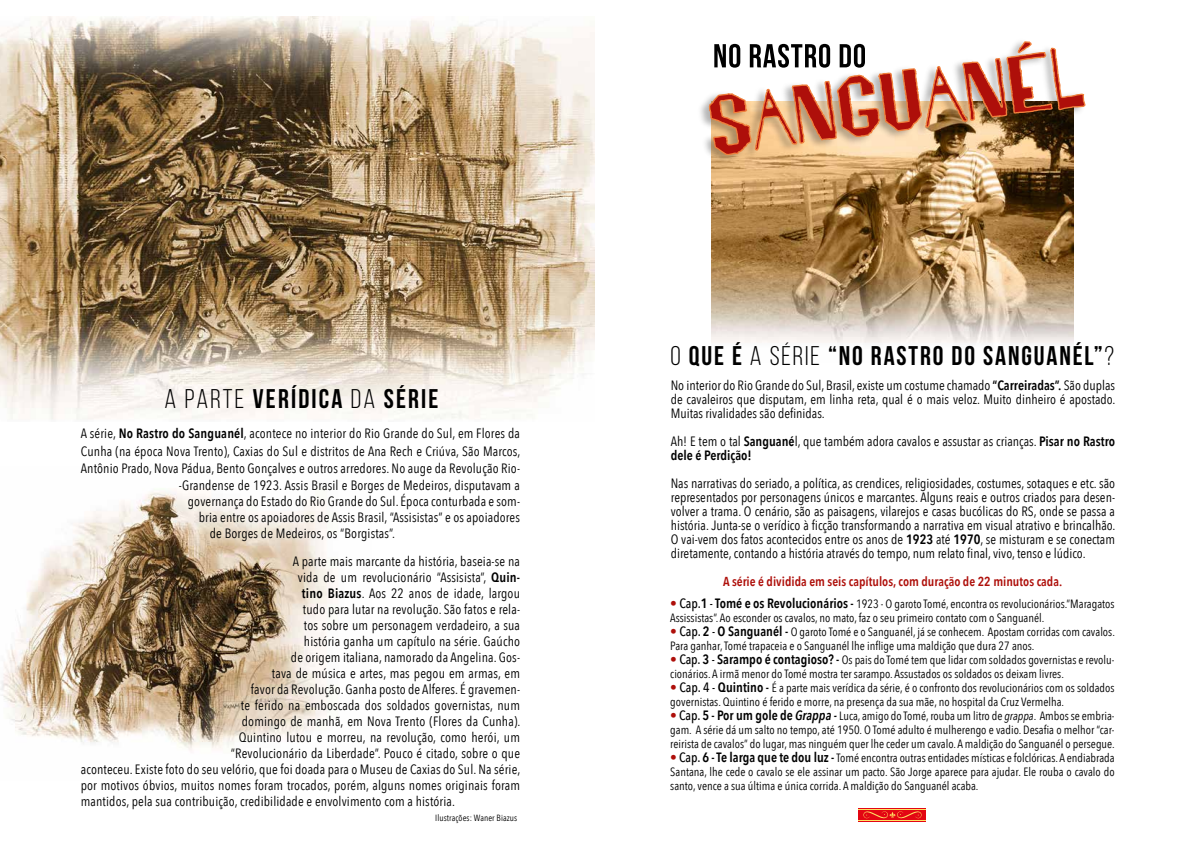
<style>
.page{position:relative;width:1193px;height:852px;background:#fff}
.page>*{position:absolute;margin:0;border:0;box-sizing:border-box;transform-origin:0 0}
.t1{font:700 27px "Bebas Neue";letter-spacing:.07em;color:#000}
.t2{font:13.5px/14px "Avenir Next Condensed";letter-spacing:.01em;color:#000;text-align:justify}
.t3{font:600 13px "Avenir Next Condensed";color:#ae0f0a}
.t4{font:12px/14px "Avenir Next Condensed";color:#000}
.t5{font:9px "Avenir Next Condensed";letter-spacing:.01em;color:#000}
.s1{font-weight:400}
.s2{font-weight:600}
.s3{font-weight:500;font-size:13.5px;color:#ae0f0a}
.s4{font-weight:500;font-size:13.5px}
.s5{font-weight:600;font-size:13.5px}
.s6{font-weight:600;font-style:italic;font-size:13.5px}
.s7{font-style:italic}
</style>
<div class="page">
<img style="left:711px;top:167px;width:362px;height:177px">
<img style="left:0;top:17px;width:594px;height:403px">
<img style="left:700px;top:100px;width:374px;height:67px">
<svg style="left:707px;top:41px;width:379px;height:117px"></svg>
<img style="left:0;top:492px;width:333px;height:258px">
<div style="left:858px;top:810px;width:68px;height:9px;background:#e30613"></div>
<hr style="left:858px;top:808px;width:68px;height:1px;background:#e30613">
<hr style="left:858px;top:809px;width:68px;height:1px;background:#ffe163">
<hr style="left:858px;top:820px;width:68px;height:1px;background:#ffe163">
<svg style="left:863px;top:811px;width:58px;height:8px"></svg>
<h1 class="t1" style="left:164px;top:384px;width:275px"><span class="s1">A PARTE</span> VERÍDICA <span class="s1">DA</span> SÉRIE</h1>
<p class="t2" style="left:81px;top:426px;width:441px">A série, <span class="s2">No Rastro do Sanguanél</span>, acontece no interior do Rio Grande do Sul, em Flores da</p>
<p class="t2" style="left:81px;top:443px;width:441px">Cunha (na época Nova Trento), Caxias do Sul e distritos de Ana Rech e Criúva, São Marcos,</p>
<p class="t2" style="left:81px;top:460px;width:441px">Antônio Prado, Nova Pádua, Bento Gonçalves e outros arredores. No auge da Revolução Rio-</p>
<p class="t2" style="left:179px;top:477px;width:342px">-Grandense de 1923. Assis Brasil e Borges de Medeiros, disputavam a</p>
<p class="t2" style="left:188px;top:493px;width:334px">governança do Estado do Rio Grande do Sul. Época conturbada e som-</p>
<p class="t2" style="left:199px;top:509px;width:323px">bria entre os apoiadores de Assis Brasil, “Assisistas” e os apoiadores</p>
<p class="t2" style="left:210px;top:525px;width:186px">de Borges de Medeiros, os “Borgistas”.</p>
<p class="t2" style="left:293px;top:553px;width:229px">A parte mais marcante da história, baseia-se na</p>
<p class="t2" style="left:298px;top:569px;width:224px">vida de um revolucionário “Assisista”, <span class="s2">Quin-</span></p>
<p class="t2" style="left:302px;top:585px;width:220px"><span class="s2">tino Biazus</span>. Aos 22 anos de idade, largou</p>
<p class="t2" style="left:303px;top:601px;width:219px">tudo para lutar na revolução. São fatos e rela-</p>
<p class="t2" style="left:304px;top:617px;width:218px">tos sobre um personagem verdadeiro, a sua</p>
<p class="t2" style="left:304px;top:633px;width:218px">história ganha um capítulo na série. Gaúcho</p>
<p class="t2" style="left:291px;top:649px;width:231px">de origem italiana, namorado da Angelina. Gos-</p>
<p class="t2" style="left:272px;top:665px;width:250px">tava de música e artes, mas pegou em armas, em</p>
<p class="t2" style="left:251px;top:681px;width:271px">favor da Revolução. Ganha posto de Alferes. É gravemen-</p>
<p class="t2" style="left:241px;top:697px;width:281px">te ferido na emboscada dos soldados governistas, num</p>
<p class="t2" style="left:242px;top:713px;width:280px">domingo de manhã, em Nova Trento (Flores da Cunha).</p>
<p class="t2" style="left:239px;top:729px;width:283px">Quintino lutou e morreu, na revolução, como herói, um</p>
<p class="t2" style="left:231px;top:745px;width:291px">“Revolucionário da Liberdade”. Pouco é citado, sobre o que</p>
<p class="t2" style="left:81px;top:761px;width:441px">aconteceu. Existe foto do seu velório, que foi doada para o Museu de Caxias do Sul. Na série,</p>
<p class="t2" style="left:81px;top:777px;width:441px">por motivos óbvios, muitos nomes foram trocados, porém, alguns nomes originais foram</p>
<p class="t2" style="left:81px;top:793px;width:376px">mantidos, pela sua contribuição, credibilidade e envolvimento com a história.</p>
<p class="t5" style="left:435px;top:809px;width:84px">Ilustrações: Waner Biazus</p>
<h1 class="t1" style="left:670px;top:340px;width:445px"><span class="s1">O</span> QUE É <span class="s1">A SÉRIE</span> “NO RASTRO DO SANGUANÉL”<span class="s1">?</span></h1>
<p class="t2" style="left:670px;top:378px;width:446px">No interior do Rio Grande do Sul, Brasil, existe um costume chamado <span class="s2">“Carreiradas”.</span> São duplas de cavaleiros que disputam, em linha reta, qual é o mais veloz. Muito dinheiro é apostado.<br>Muitas rivalidades são definidas.</p>
<p class="t2" style="left:670px;top:434px;width:446px">Ah! E tem o tal <span class="s2">Sanguané</span>l, que também adora cavalos e assustar as crianças. <span class="s2">Pisar no Rastro dele é Perdição!</span></p>
<p class="t2" style="left:670px;top:476px;width:446px">Nas narrativas do seriado, a política, as crendices, religiosidades, costumes, sotaques e etc. são representados por personagens únicos e marcantes. Alguns reais e outros criados para desen&shy;volver a trama. O cenário, são as paisagens, vilarejos e casas bucólicas do RS, onde se passa a história. Junta-se o verídico à ficção transformando a narrativa em visual atrativo e brincalhão.<br>O vai-vem dos fatos acontecidos entre os anos de <span class="s2">1923</span> até <span class="s2">1970</span>, se misturam e se conectam diretamente, contando a história através do tempo, num relato final, vivo, tenso e lúdico.</p>
<p class="t3" style="left:723px;top:570px;width:340px">A série é dividida em seis capítulos, com duração de 22 minutos cada.</p>
<p class="t4" style="left:670px;top:596px;width:446px"><span class="s3">•</span> <span class="s4">Cap.</span><span class="s5">1</span> <span class="s4">-</span> <span class="s5">Tomé e os Revolucionários -</span> 1923 - O garoto Tomé, encontra os revolucionários.”Maragatos<br>Assissistas”. Ao esconder os cavalos, no mato, faz o seu primeiro contato com o Sanguanél.</p>
<p class="t4" style="left:670px;top:624px;width:446px"><span class="s3">•</span> <span class="s4">Cap.</span> <span class="s5">2</span> <span class="s4">-</span> <span class="s5">O Sanguanél -</span> O garoto Tomé e o Sanguanél, já se conhecem. Apostam corridas com cavalos.<br>Para ganhar, Tomé trapaceia e o Sanguanél lhe inflige uma maldição que dura 27 anos.</p>
<p class="t4" style="left:670px;top:652px;width:446px"><span class="s3">•</span> <span class="s4">Cap.</span> <span class="s5">3</span> <span class="s4">-</span> <span class="s5">Sarampo é contagioso? -</span> Os pais do Tomé tem que lidar com soldados governistas e revolu&shy;cionários. A irmã menor do Tomé mostra ter sarampo. Assustados os soldados os deixam livres.</p>
<p class="t4" style="left:670px;top:680px;width:446px"><span class="s3">•</span> <span class="s4">Cap. 4 -</span> <span class="s5">Quintino -</span> É a parte mais verídica da série, é o confronto dos revolucionários com os soldados governistas. Quintino é ferido e morre, na presença da sua mãe, no hospital da Cruz Vermelha.</p>
<p class="t4" style="left:670px;top:708px;width:446px;text-align:justify"><span class="s3">•</span> <span class="s4">Cap.</span> <span class="s5">5 - Por um gole de</span> <span class="s6">Grappa -</span> Luca, amigo do Tomé, rouba um litro de <span class="s7">grappa</span>. Ambos se embria&shy;gam. A série dá um salto no tempo, até 1950. O Tomé adulto é mulherengo e vadio. Desafia o melhor “car&shy;reirista de cavalos” do lugar, mas ninguém quer lhe ceder um cavalo. A maldição do Sanguanél o persegue.</p>
<p class="t4" style="left:670px;top:750px;width:446px;text-align:justify"><span class="s3">•</span> <span class="s4">Cap.</span> <span class="s5">6 - Te larga que te dou luz -</span> Tomé encontra outras entidades místicas e folclóricas. A endiabrada Santana, lhe cede o cavalo se ele assinar um pacto. São Jorge aparece para ajudar. Ele rouba o cavalo do santo, vence a sua última e única corrida. A maldição do Sanguanél acaba.</p>
</div>
